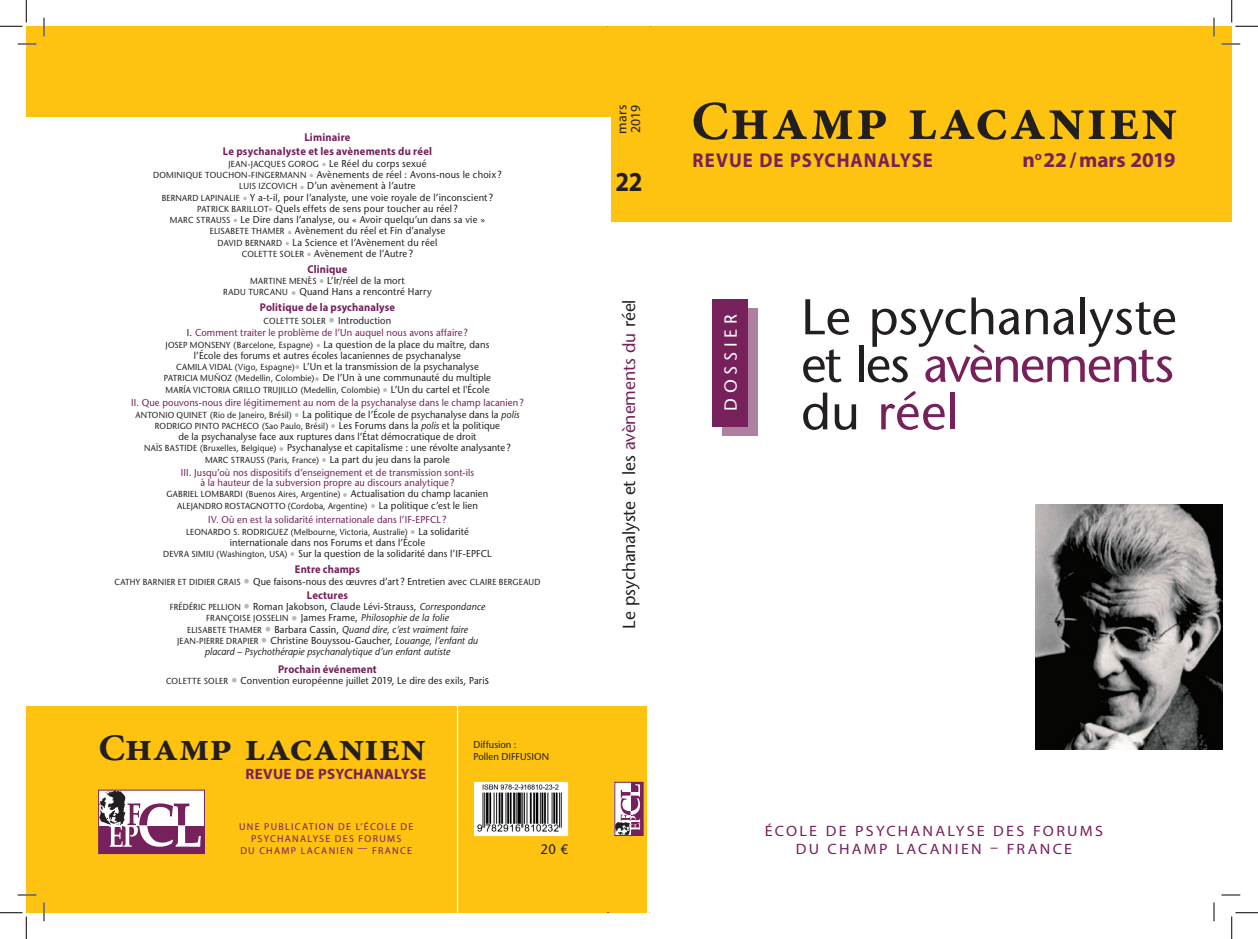
<style>
.page{position:relative;width:1258px;height:939px;background:#fff}
.page>*{position:absolute;margin:0;border:0;box-sizing:border-box;transform-origin:0 0}
.t1{font:700 60px "Minion Pro";letter-spacing:.025em;color:#231f20}
.t2{font:500 50px/47.5px "Stone Sans Std";color:#231f20;text-align:justify}
.t3{font:700 40px "Minion Pro";color:#231f20;scale:1.05 1}
.t4{font:700 27.5px "Myriad Pro";color:#231f20;scale:.9 1}
.t5{font:700 21.25px "Myriad Pro";letter-spacing:-.01em;color:#76215b}
.t6{font:700 20px "Myriad Pro";letter-spacing:.05em;color:#76215b;scale:.93 1}
.t7{font:500 17.5px "Stone Sans Std";letter-spacing:-.01em;color:#231f20}
.t8{font:500 17.5px "Stone Sans Std";letter-spacing:.275em;color:#fff}
.t9{font:15px/17.5px "Myriad Pro";letter-spacing:.135em;color:#76215b;text-align:center;scale:1.07 1}
.t10{font:700 15px "Myriad Pro";letter-spacing:.015em;color:#76215b}
.t11{font:13.75px/13.8px "Myriad Pro";letter-spacing:.015em;color:#231f20}
.t12{font:500 13.75px "Stone Sans Std";color:#231f20;scale:.95 1}
.t13{font:700 11.25px/14.2px "Myriad Pro";letter-spacing:.01em;color:#76215b;text-align:center;scale:.94 1}
.t14{font:500 10px/11.2px "Stone Sans Std";letter-spacing:.015em;color:#231f20;text-align:center;scale:.94 1}
.t15{font:500 10px/11.2px "Stone Sans Std";letter-spacing:.01em;color:#76215b;text-align:center;scale:.94 1}
.t16{font:italic 500 10px/11.2px "Stone Sans Std";letter-spacing:.01em;color:#231f20;text-align:center;scale:.94 1}
.t17{font:10px/12px "Myriad Pro";letter-spacing:.125em;color:#76215b;text-align:center}
.t18{font:500 8.75px/11.2px "Stone Sans Std";letter-spacing:.02em;color:#231f20;scale:.94 1}
.s1{font-size:8.75px}
.s2{color:#b3bbbe}
.s3{font-size:11.25px;color:#b3bbbe}
.s4{font-size:13.75px;color:#b3bbbe}
.s5{font-size:10px}
.s6{color:#76215b}
.s7{font-size:8.75px;color:#231f20}
.s8{color:#231f20}
.s9{font-style:italic;color:#231f20}
.s10{font-style:italic;font-size:10px}
.s11{font-style:inherit}
.s12{font-style:normal;font-size:8.75px}
.s13{font-style:normal;font-size:13.75px;color:#b3bbbe}
.s14{font-style:normal}
.s15{font-size:11.5px}
.s16{font-size:37.5px}
.s17{font-size:55px}
</style>
<div class="page">
<div style="left:26px;top:705px;width:620px;height:207px;background:#fec210"></div>
<div style="left:611px;top:26px;width:620px;height:195px;background:#fec210"></div>
<img style="left:1035px;top:505px;width:187px;height:244px">
<div style="left:99px;top:825px;width:105px;height:28px;background:#76215b"></div>
<svg style="left:100px;top:791px;width:101px;height:55px"></svg>
<div style="left:98px;top:789px;width:107px;height:64px;border:1px solid #76215b"></div>
<svg style="left:630px;top:783px;width:11px;height:50px"></svg>
<div style="left:614px;top:782px;width:16px;height:53px;background:#fff"></div>
<svg style="left:614px;top:784px;width:26px;height:52px"></svg>
<div style="left:614px;top:781px;width:29px;height:54px;border:1px solid #76215b"></div>
<hr style="left:457px;top:701px;width:1px;height:211px;background:#fff">
<div style="left:26px;top:26px;width:587px;height:91px;background:#fec210"></div>
<div style="left:722px;top:308px;width:36px;height:128px;background:#ae80a0"></div>
<div style="left:712px;top:299px;width:36px;height:127px;background:#76215b"></div>
<img style="left:474px;top:782px;width:93px;height:53px">
<div style="left:472px;top:780px;width:97px;height:57px;border:1px solid #fec210"></div>
<svg style="left:18px;top:43px;width:18px;height:2px"></svg>
<svg style="left:1221px;top:43px;width:19px;height:2px"></svg>
<svg style="left:18px;top:894px;width:18px;height:1px"></svg>
<svg style="left:1221px;top:894px;width:19px;height:1px"></svg>
<svg style="left:43px;top:18px;width:2px;height:18px"></svg>
<svg style="left:43px;top:902px;width:2px;height:19px"></svg>
<svg style="left:1213px;top:18px;width:1px;height:18px"></svg>
<svg style="left:1213px;top:902px;width:1px;height:19px"></svg>
<svg style="left:0;top:0;width:27px;height:27px"></svg>
<svg style="left:0;top:912px;width:27px;height:26px"></svg>
<svg style="left:1231px;top:0;width:26px;height:27px"></svg>
<svg style="left:1231px;top:912px;width:26px;height:26px"></svg>
<p class="t13" style="left:223px;top:130px;width:224px">Liminaire<br>Le psychanalyste et les avènements du réel</p>
<p class="t14" style="left:153px;top:158px;width:372px"><span class="s1">JEAN-JACQUES GOROG</span> <span class="s2">•</span> Le Réel du corps sexué<br><span class="s1">DOMINIQUE TOUCHON-FINGERMANN</span> <span class="s2">•</span> Avènements de réel : Avons-nous le choix ?<br><span class="s1">LUIS IZCOVICH</span> <span class="s2">•</span> D’un avènement à l’autre<br><span class="s1">BERNARD LAPINALIE</span> <span class="s2">•</span> Y a-t-il, pour l’analyste, une voie royale de l’inconscient ?<br><span class="s1">PATRICK BARILLOT</span><span class="s2">•</span> Quels effets de sens pour toucher au réel ?<br><span class="s1">MARC STRAUSS</span> <span class="s2">•</span> Le Dire dans l’analyse, ou « Avoir quelqu’un dans sa vie » <span class="s1">ELISABETE THAMER</span> <span class="s2">•</span> Avènement du réel et Fin d’analyse<br><span class="s1">DAVID BERNARD</span> <span class="s2">•</span> La Science et l’Avènement du réel<br><span class="s1">COLETTE SOLER</span> <span class="s2">•</span> Avènement de l’Autre ?</p>
<p class="t13" style="left:307px;top:261px;width:44px">Clinique</p>
<p class="t14" style="left:223px;top:275px;width:223px"><span class="s1">MARTINE MENÈS</span> <span class="s3">•</span> L’Ir/réel de la mort<br><span class="s1">RADU TURCANU</span> <span class="s3">•</span> Quand Hans a rencontré Harry</p>
<p class="t13" style="left:260px;top:300px;width:145px">Politique de la psychanalyse</p>
<p class="t18" style="left:263px;top:315px;width:137px">COLETTE SOLER <span class="s4">•</span> <span class="s5">Introduction</span></p>
<p class="t14" style="left:166px;top:327px;width:346px">I. <span class="s6">Comment traiter le problème de l’Un auquel nous avons affaire?<br></span><span class="s1">JOSEP MONSENY (Barcelone, Espagne)</span> <span class="s2">•</span> La question de la place du maître, dans l’École des forums et autres écoles lacaniennes de psychanalyse<br><span class="s1">CAMILA VIDAL (Vigo, Espagne)</span><span class="s3">•</span> L’Un et la transmission de la psychanalyse</p>
<p class="t18" style="left:164px;top:373px;width:349px">PATRICIA MUÑOZ (Medellin, Colombie)<span class="s3">•</span> <span class="s5">De l’Un à une communauté du multiple<br></span>MARÍA VICTORIA GRILLO TRUJILLO (Medellin, Colombie) <span class="s3">•</span> <span class="s5">L’Un du cartel et l'École</span></p>
<p class="t15" style="left:131px;top:397px;width:419px">II. Que pouvons-nous dire légitimement au nom de la psychanalyse dans le champ lacanien?<br><span class="s7">ANTONIO QUINET (Rio de Janeiro, Brésil)</span> <span class="s3">•</span> <span class="s8">La politique de l’École de psychanalyse dans la</span> <span class="s9">polis</span></p>
<p class="t18" style="left:155px;top:420px;width:368px">RODRIGO PINTO PACHECO (Sao Paulo, Brésil) <span class="s3">•</span> <span class="s5">Les Forums dans la</span> <span class="s10">polis</span> <span class="s5">et la politique</span></p>
<p class="t14" style="left:144px;top:431px;width:391px">de la psychanalyse face aux ruptures dans l’État démocratique de droit<br><span class="s1">NAÏS BASTIDE (Bruxelles, Belgique)</span> <span class="s3">•</span> Psychanalyse et capitalisme : une révolte analysante?</p>
<p class="t18" style="left:205px;top:454px;width:262px">MARC STRAUSS (Paris, France) <span class="s3">•</span> <span class="s5">La part du jeu dans la parole</span></p>
<p class="t15" style="left:181px;top:467px;width:313px;line-height:10px">III. Jusqu’où nos dispositifs d’enseignement et de transmission sont-ils à la hauteur de la subversion propre au discours analytique?</p>
<p class="t18" style="left:167px;top:488px;width:344px;text-align:center">GABRIEL LOMBARDI (Buenos Aires, Argentine) <span class="s3">•</span> <span class="s5">Actualisation du champ lacanien<br></span>ALEJANDRO ROSTAGNOTTO (Cordoba, Argentine) <span class="s3">•</span> <span class="s5">La politique c’est le lien</span></p>
<p class="t15" style="left:208px;top:514px;width:255px">IV. Où en est la solidarité internationale dans l’IF-EPFCL ?</p>
<p class="t18" style="left:186px;top:526px;width:302px">LEONARDO S. RODRIGUEZ <span class="s11">(M</span>elbourne, <span class="s11">V</span>ictoria, Australie) <span class="s3">•</span> <span class="s5">La solidarité</span></p>
<p class="t14" style="left:163px;top:537px;width:351px">internationale dans nos Forums et dans l’École<br><span class="s1">DEVRA SIMIU (Washington, USA)</span> <span class="s3">•</span> Sur la question de la solidarité dans l’IF-EPFCL</p>
<p class="t13" style="left:295px;top:562px;width:71px">Entre champs</p>
<p class="t14" style="left:114px;top:575px;width:454px"><span class="s1">CATHY BARNIER ET DIDIER GRAIS</span> <span class="s4">•</span> Que faisons-nous des œuvres d’art? Entretien avec <span class="s1">CLAIRE BERGEAUD</span></p>
<p class="t13" style="left:307px;top:587px;width:45px">Lectures</p>
<p class="t16" style="left:170px;top:601px;width:337px"><span class="s12">FRÉDÉRIC PELLION</span> <span class="s13">•</span> <span class="s14">Roman Jakobson, Claude Lévi-Strauss,</span> Correspondance <span class="s12">FRANÇOISE JOSSELIN</span> <span class="s13">•</span> <span class="s14">James Frame,</span> Philosophie de la folie<br><span class="s12">ELISABETE THAMER</span> <span class="s13">•</span> <span class="s14">Barbara Cassin,</span> Quand dire, c’est vraiment faire <span class="s12">JEAN-PIERRE DRAPIER</span> <span class="s13">•</span> <span class="s14">Christine Bouyssou-Gaucher,</span> Louange, l’enfant du placard – Psychothérapie psychanalytique d’un enfant autiste</p>
<p class="t13" style="left:278px;top:661px;width:106px">Prochain événement</p>
<p class="t14" style="left:166px;top:675px;width:345px"><span class="s1">COLETTE SOLER</span> <span class="s4">•</span> Convention européenne juillet 2019, Le dire des exils, Pari<span class="s15">s</span></p>
<h3 class="t3" style="left:98px;top:719px;width:313px"><span class="s16">C</span>hamp lacanien</h3>
<h3 class="t10" style="left:245px;top:764px;width:182px">REVUE DE PSYCHANALYSE</h3>
<p class="t17" style="left:239px;top:819px;width:176px">UNE PUBLICATION DE L’ÉCOLE DE<br>PSYCHANALYSE DES FORUMS<br>DU CHAMP LACANIEN — FRANCE</p>
<p class="t14" style="left:473px;top:737px;width:82px;line-height:12.4px;text-align:left">Diffusion :<br>Pollen DIFFUSION</p>
<h3 class="t12" style="left:540px;top:840px;width:31px">20 €</h3>
<h3 class="t11" style="left:614px;top:133px;width:31px;rotate:-90deg">mars<br>2019</h3>
<h3 class="t4" style="left:615px;top:164px;width:31px">22</h3>
<h3 class="t7" style="left:618px;top:628px;width:330px;rotate:-90deg">Le psychanalyste et les <span class="s6">avènements du</span> réel</h3>
<h1 class="t1" style="left:691px;top:77px;width:487px"><span class="s17">C</span>hamp lacanien</h1>
<h3 class="t6" style="left:692px;top:147px;width:260px">REVUE DE PSYCHANALYSE</h3>
<h3 class="t5" style="left:1022px;top:145px;width:154px">n<sup>o</sup>22/mars 2019</h3>
<h3 class="t8" style="left:720px;top:411px;width:98px;rotate:-90deg">dossier</h3>
<h2 class="t2" style="left:801px;top:293px;width:377px">Le psychanalyste et les <span class="s6">avènements </span>du <span class="s6">réel</span></h2>
<h3 class="t9" style="left:764px;top:821px;width:317px">ÉCOLE DE PSYCHANALYSE DES FORUMS<br>DU CHAMP LACANIEN – FRANCE</h3>
</div>
